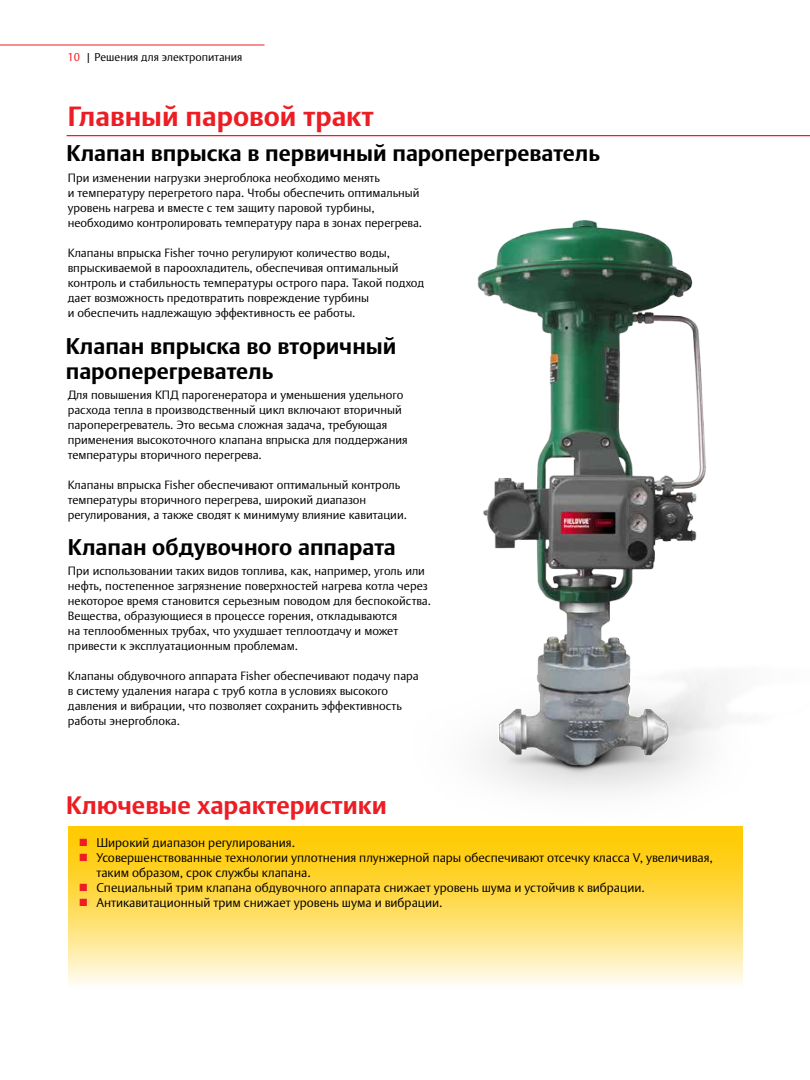
<style>
.page{position:relative;width:810px;height:1080px;background:#fff}
.page>*{position:absolute;margin:0;border:0;box-sizing:border-box;transform-origin:0 0}
.t1{font:700 27.5px "DTL Argo CT";color:#ed1d24}
.t2{font:700 25px "DTL Argo CT";color:#ed1d24}
.t3{font:700 22.5px/25px "DTL Argo CT";color:#000}
.t4{font:300 12.5px/15px "DTL Argo CT";color:#000}
.t5{font:300 11.88px/15px "DTL Argo CT";color:#000}
.t6{font:300 11.25px "DTL Argo CT";color:#000}
.s1{color:#ed1d24}
</style>
<div class="page">
<hr style="left:0;top:45px;width:265px;height:1px;background:#ed1d24">
<img style="left:317px;top:136px;width:493px;height:765px">
<hr style="left:67px;top:135px;width:743px;height:1px;background:#ed1d24">
<svg style="left:68px;top:826px;width:674px;height:158px;background:#ffdd61"></svg>
<p class="t6" style="left:68px;top:51px;width:177px"><span class="s1">10</span> | Решения для электропитания</p>
<h1 class="t1" style="left:68px;top:100px;width:307px">Главный паровой тракт</h1>
<h3 class="t3" style="left:67px;top:141px;width:535px">Клапан впрыска в первичный пароперегреватель</h3>
<p class="t5" style="left:68px;top:170px;width:356px">При изменении нагрузки энергоблока необходимо менять<br>и температуру перегретого пара. Чтобы обеспечить оптимальный уровень нагрева и вместе с тем защиту паровой турбины, необходимо контролировать температуру пара в зонах перегрева.</p>
<p class="t5" style="left:68px;top:245px;width:358px">Клапаны впрыска Fisher точно регулируют количество воды, впрыскиваемой в пароохладитель, обеспечивая оптимальный контроль и стабильность температуры острого пара. Такой подход дает возможность предотвратить повреждение турбины<br>и обеспечить надлежащую эффективность ее работы.</p>
<h3 class="t3" style="left:66px;top:333px;width:332px">Клапан впрыска во вторичный пароперегреватель</h3>
<p class="t5" style="left:68px;top:388px;width:342px">Для повышения КПД парогенератора и уменьшения удельного расхода тепла в производственный цикл включают вторичный пароперегреватель. Это весьма сложная задача, требующая применения высокоточного клапана впрыска для поддержания температуры вторичного перегрева.</p>
<p class="t5" style="left:68px;top:478px;width:341px">Клапаны впрыска Fisher обеспечивают оптимальный контроль температуры вторичного перегрева, широкий диапазон регулирования, а также сводят к минимуму влияние кавитации.</p>
<h3 class="t3" style="left:68px;top:535px;width:329px">Клапан обдувочного аппарата</h3>
<p class="t5" style="left:68px;top:564px;width:365px">При использовании таких видов топлива, как, например, уголь или нефть, постепенное загрязнение поверхностей нагрева котла через некоторое время становится серьезным поводом для беспокойства.<br>Вещества, образующиеся в процессе горения, откладываются<br>на теплообменных трубах, что ухудшает теплоотдачу и может привести к эксплуатационным проблемам.</p>
<p class="t5" style="left:68px;top:669px;width:352px">Клапаны обдувочного аппарата Fisher обеспечивают подачу пара в систему удаления нагара с труб котла в условиях высокого давления и вибрации, что позволяет сохранить эффективность работы энергоблока.</p>
<h2 class="t2" style="left:66px;top:791px;width:322px">Ключевые характеристики</h2>
<p class="t4" style="left:79px;top:835px;width:218px"><span class="s1">■</span> Широкий диапазон регулирования.</p>
<p class="t4" style="left:96px;top:850px;width:618px;text-indent:-18px"><span class="s1">■</span> Усовершенствованные технологии уплотнения плунжерной пары обеспечивают отсечку класса V, увеличивая, таким образом, срок службы клапана.</p>
<p class="t4" style="left:79px;top:880px;width:568px"><span class="s1">■</span> Специальный трим клапана обдувочного аппарата снижает уровень шума и устойчив к вибрации.</p>
<p class="t4" style="left:79px;top:895px;width:365px"><span class="s1">■</span> Антикавитационный трим снижает уровень шума и вибрации.</p>
</div>
